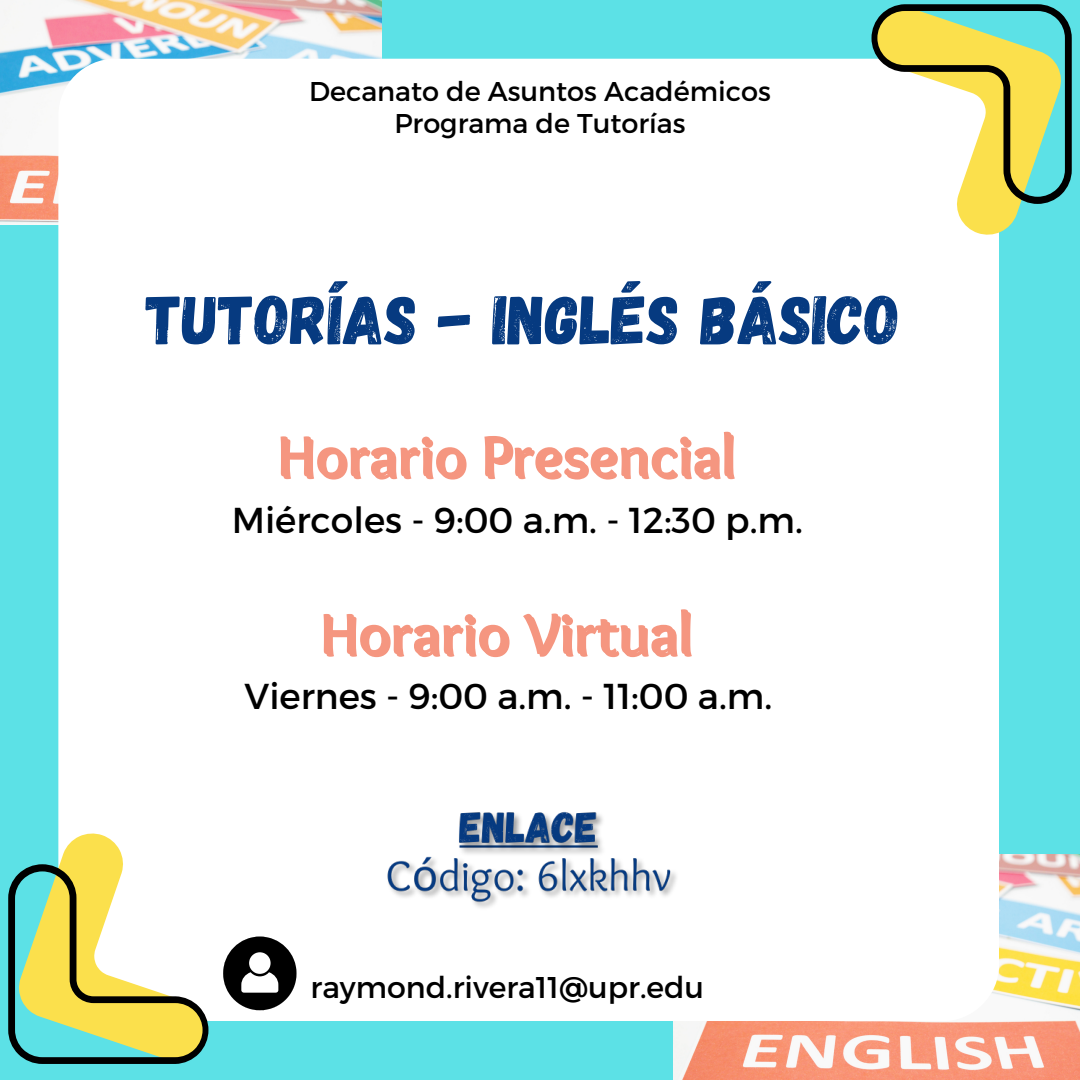
<style>
.page{position:relative;width:1080px;height:1080px;background:#5ce1e6}
.page>*{position:absolute;margin:0;border:0;box-sizing:border-box;transform-origin:0 0}
.t1{font:69px "Gagalin";color:#063a80}
.t2{font:700 60px "Sukar";color:#f59680}
.t3{font:36px "Montserrat";color:#000}
.t4{font:30px "Montserrat";color:#000}
.t5{font:27.3px "Montserrat";color:#000}
</style>
<div class="page">
<img style="left:673px;top:855px;width:407px;height:225px">
<img style="left:0;top:0;width:382px;height:225px">
<div style="left:58px;top:59px;width:941px;height:962px;background:#fff;border-radius:57px"></div>
<svg style="left:872px;top:4px;width:200px;height:231px"></svg>
<svg style="left:8px;top:833px;width:200px;height:231px"></svg>
<img style="left:387px;top:811px;width:290px;height:97px">
<svg style="left:223px;top:937px;width:74px;height:73px"></svg>
<p class="t5" style="left:309px;top:73px;width:463px">Decanato de Asuntos Académicos</p>
<p class="t5" style="left:394px;top:106px;width:293px">Programa de Tutorías</p>
<p class="t1" style="left:146px;top:275px;width:756px">TUTORÍAS - INGLÉS BÁSICO</p>
<p class="t2" style="left:277px;top:422px;width:460px">Horario Presencial</p>
<p class="t3" style="left:232px;top:497px;width:573px">Miércoles - 9:00 a.m. - 12:30 p.m.</p>
<p class="t2" style="left:320px;top:599px;width:374px">Horario Virtual</p>
<p class="t3" style="left:245px;top:673px;width:529px">Viernes - 9:00 a.m. - 11:00 a.m.</p>
<p class="t4" style="left:311px;top:968px;width:395px">raymond.rivera11@upr.edu</p>
</div>
